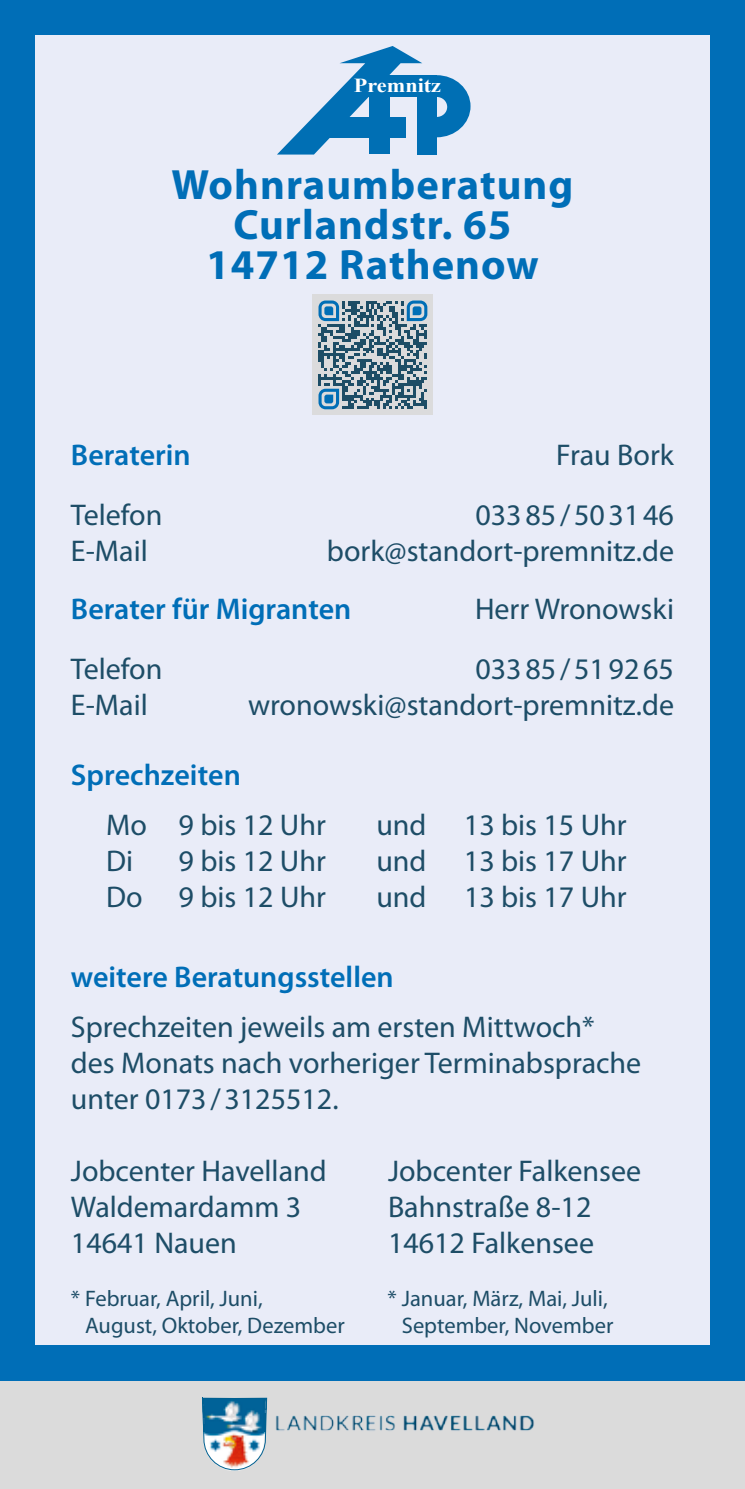
<style>
.page{position:relative;width:745px;height:1489px;background:#fff}
.page>*{position:absolute;margin:0;border:0;box-sizing:border-box;transform-origin:0 0}
.t1{font:700 42.5px/40px "Myriad Pro";letter-spacing:.025em;color:#006eb7;text-align:center}
.t2{font:30px/36px "Myriad Pro";color:#1d4d67}
.t3{font:600 30px "Myriad Pro";color:#006eb7}
.t4{font:22.5px/27px "Myriad Pro";color:#1d4d67}
.t5{font:700 19.75px "Times New Roman";color:#fff;scale:1.12 1}
</style>
<div class="page">
<div style="left:0;top:1376px;width:744px;height:112px;background:#dbdbdb"></div>
<div style="left:0;top:0;width:744px;height:1380px;background:linear-gradient(to right,#006eb7,#006eb7)"></div>
<div style="left:35px;top:35px;width:674px;height:1310px;background:#e9ecf8"></div>
<svg style="left:277px;top:46px;width:145px;height:108px"></svg>
<div style="left:328px;top:117px;width:77px;height:20px;background:#006fb4"></div>
<div style="left:368px;top:91px;width:21px;height:63px;background:#006fb4"></div>
<div style="left:416px;top:91px;width:20px;height:63px;background:#006fb4"></div>
<div style="left:366px;top:75px;width:70px;height:22px;background:#006fb4"></div>
<svg style="left:436px;top:75px;width:34px;height:62px"></svg>
<img style="left:229px;top:1398px;width:305px;height:73px">
<img style="left:202px;top:1397px;width:65px;height:73px">
<div style="left:312px;top:294px;width:121px;height:121px;background:#dbdbdc"></div>
<svg style="left:318px;top:300px;width:109px;height:109px"></svg>
<p class="t5" style="left:354px;top:72px;width:79px">Premnitz</p>
<h1 class="t1" style="left:171px;top:163px;width:403px">Wohnraumberatung<br>Curlandstr. 65<br>14712 Rathenow</h1>
<p class="t3" style="left:71px;top:436px;width:121px">Beraterin</p>
<p class="t2" style="left:556px;top:436px;width:119px">Frau Bork</p>
<p class="t2" style="left:71px;top:496px;width:93px">Telefon</p>
<p class="t2" style="left:475px;top:496px;width:200px">03385/503146</p>
<p class="t2" style="left:71px;top:532px;width:78px">E-Mail</p>
<p class="t2" style="left:327px;top:532px;width:348px">bork@standort-premnitz.de</p>
<p class="t3" style="left:71px;top:590px;width:282px">Berater für Migranten</p>
<p class="t2" style="left:474px;top:590px;width:200px">Herr Wronowski</p>
<p class="t2" style="left:71px;top:650px;width:93px">Telefon</p>
<p class="t2" style="left:475px;top:650px;width:200px">03385/519265</p>
<p class="t2" style="left:71px;top:686px;width:78px">E-Mail</p>
<p class="t2" style="left:248px;top:686px;width:427px">wronowski@standort-premnitz.de</p>
<p class="t3" style="left:71px;top:755px;width:171px">Sprechzeiten</p>
<p class="t2" style="left:106px;top:806px;width:221px">Mo 9 bis 12 Uhr</p>
<p class="t2" style="left:376px;top:806px;width:251px">und 13 bis 15 Uhr</p>
<p class="t2" style="left:106px;top:842px;width:29px">Di</p>
<p class="t2" style="left:178px;top:842px;width:149px">9 bis 12 Uhr</p>
<p class="t2" style="left:376px;top:842px;width:251px">und 13 bis 17 Uhr</p>
<p class="t2" style="left:106px;top:878px;width:221px">Do 9 bis 12 Uhr</p>
<p class="t2" style="left:376px;top:878px;width:251px">und 13 bis 17 Uhr</p>
<p class="t3" style="left:71px;top:957px;width:324px">weitere Beratungsstellen</p>
<p class="t2" style="left:71px;top:1008px;width:571px">Sprechzeiten jeweils am ersten Mittwoch* des Monats nach vorheriger Terminabsprache unter 0173/3125512.</p>
<p class="t2" style="left:71px;top:1152px;width:257px">Jobcenter Havelland<br>Waldemardamm 3<br>14641 Nauen</p>
<p class="t2" style="left:388px;top:1152px;width:254px">Jobcenter Falkensee<br>Bahnstraße 8-12<br>14612 Falkensee</p>
<p class="t4" style="left:85px;top:1283px;width:261px;text-indent:-14px">* Februar, April, Juni,<br>August, Oktober, Dezember</p>
<p class="t4" style="left:387px;top:1283px;width:227px;text-align:right">* Januar, März, Mai, Juli,<br>September, November</p>
</div>
